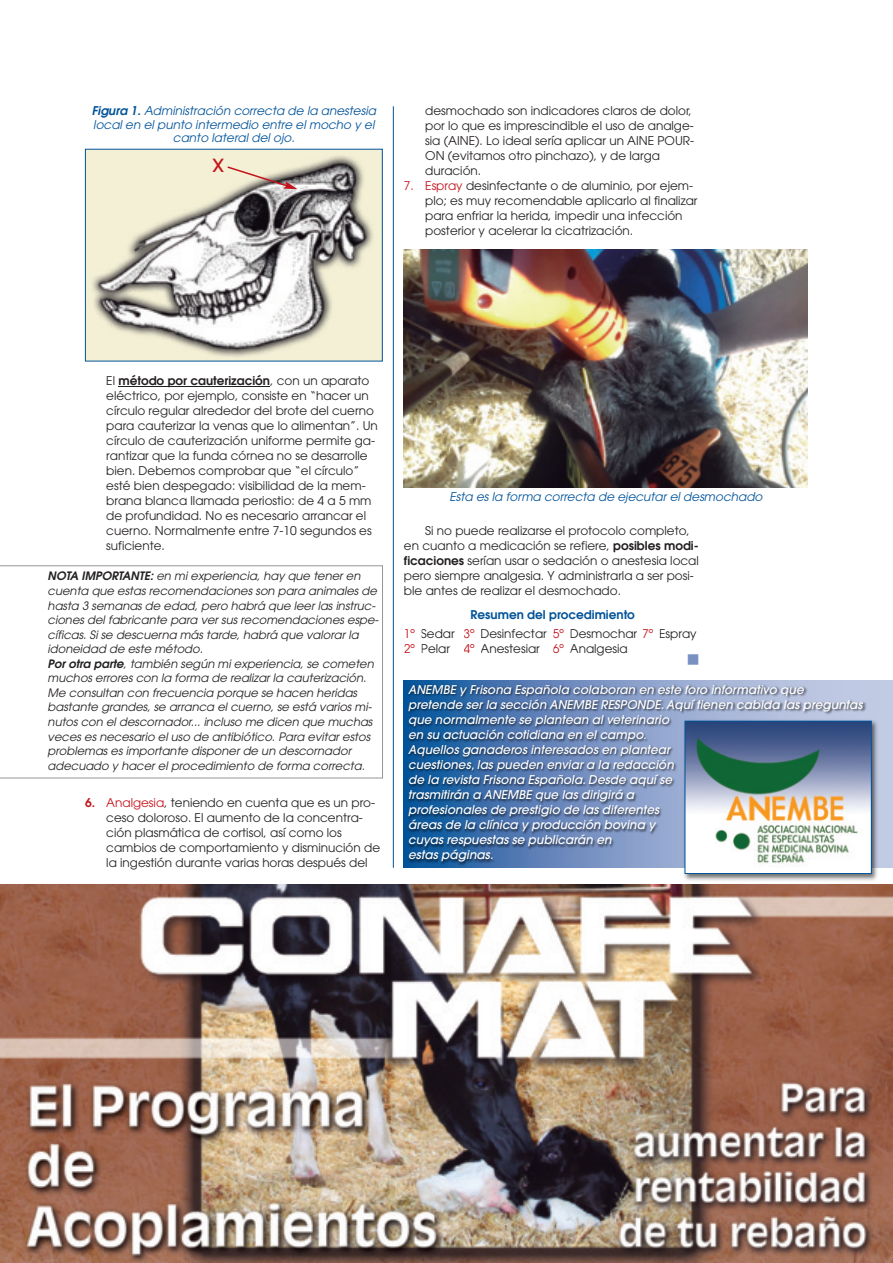
<style>
.page{position:relative;width:893px;height:1263px;background:#fff}
.page>*{position:absolute;margin:0;border:0;box-sizing:border-box;transform-origin:0 0}
.t1{font:500 18px "Avant Garde";color:#c4121a}
.t2{font:18px "Wingdings";color:#7891c2}
.t3{font:12px/15px "Avant Garde";color:#231f20}
.t4{font:italic 500 12px/15px "Avant Garde";color:#fff}
.t5{font:italic 12px/13.5px "Avant Garde";color:#015399;text-align:center}
.t6{font:600 12px "Avant Garde";color:#015399}
.t7{font:italic 11.55px/14.5px "Avant Garde";color:#231f20}
.s1{font-weight:600}
.s2{color:#c4121a}
.s3{font-weight:600;color:#c4121a}
</style>
<div class="page">
<hr style="left:393px;top:106px;width:1px;height:762px;background:#015399">
<div style="left:404px;top:680px;width:489px;height:187px;background:#c1cbe3"></div>
<img style="left:403px;top:680px;width:463px;height:36px">
<img style="left:684px;top:716px;width:199px;height:165px">
<img style="left:694px;top:723px;width:176px;height:149px">
<div style="left:685px;top:721px;width:187px;height:153px;border:1px solid #015399"></div>
<img style="left:87px;top:151px;width:294px;height:208px">
<div style="left:85px;top:149px;width:298px;height:212px;border:1px solid #015399"></div>
<hr style="left:118px;top:387px;width:152px;height:1px;background:#231f20">
<svg style="left:226px;top:165px;width:72px;height:24px;background:#cebead"></svg>
<img style="left:404px;top:249px;width:404px;height:239px">
<img style="left:403px;top:709px;width:291px;height:164px">
<img style="left:0;top:884px;width:893px;height:379px">
<svg style="left:0;top:566px;width:383px;height:212px"></svg>
<p class="t5" style="left:92px;top:105px;width:286px"><span class="s1">Figura 1.</span> Administración correcta de la anestesia local en el punto intermedio entre el mocho y el canto lateral del ojo.</p>
<h1 class="t1" style="left:213px;top:159px;width:13px">X</h1>
<p class="t3" style="left:425px;top:104px;width:270px">desmochado son indicadores claros de dolor, por lo que es imprescindible el uso de analge&shy;sia (AINE). Lo ideal sería aplicar un AINE POUR-ON (evitamos otro pinchazo), y de larga duración.</p>
<p class="t3" style="left:425px;top:179px;width:274px;text-indent:-21px"><span class="s2">7. Espray</span> desinfectante o de aluminio, por ejem&shy;plo; es muy recomendable aplicarlo al finalizar para enfriar la herida, impedir una infección posterior y acelerar la cicatrización.</p>
<p class="t3" style="left:106px;top:374px;width:273px">El <span class="s1">método por cauterización</span>, con un aparato eléctrico, por ejemplo, consiste en “hacer un círculo regular alrededor del brote del cuerno para cauterizar la venas que lo alimentan”. Un círculo de cauterización uniforme permite ga&shy;rantizar que la funda córnea no se desarrolle bien. Debemos comprobar que “el círculo” esté bien despegado: visibilidad de la mem&shy;brana blanca llamada periostio: de 4 a 5 mm de profundidad. No es necesario arrancar el cuerno. Normalmente entre 7-10 segundos es suficiente.</p>
<p class="t7" style="left:48px;top:570px;width:332px"><span class="s1">NOTA IMPORTANTE:</span> en mi experiencia, hay que tener en cuenta que estas recomendaciones son para animales de hasta 3 semanas de edad, pero habrá que leer las instruc&shy;ciones del fabricante para ver sus recomendaciones espe&shy;cíficas. Si se descuerna más tarde, habrá que valorar la idoneidad de este método.<br><span class="s1">Por otra parte</span>, también según mi experiencia, se cometen muchos errores con la forma de realizar la cauterización.<br>Me consultan con frecuencia porque se hacen heridas bastante grandes, se arranca el cuerno, se está varios mi&shy;nutos con el descornador... incluso me dicen que muchas veces es necesario el uso de antibiótico. Para evitar estos problemas es importante disponer de un descornador adecuado y hacer el procedimiento de forma correcta.</p>
<p class="t3" style="left:106px;top:796px;width:275px;text-indent:-21px"><span class="s3">6.</span> <span class="s2">Analgesia</span>, teniendo en cuenta que es un pro&shy;ceso doloroso. El aumento de la concentra&shy;ción plasmática de cortisol, así como los cambios de comportamiento y disminución de la ingestión durante varias horas después del</p>
<p class="t5" style="left:449px;top:491px;width:314px">Esta es la forma correcta de ejecutar el desmochado</p>
<p class="t3" style="left:404px;top:524px;width:296px;text-indent:21px">Si no puede realizarse el protocolo completo, en cuanto a medicación se refiere, <span class="s1">posibles modi&shy;ficaciones</span> serían usar o sedación o anestesia local pero siempre analgesia. Y administrarla a ser posi&shy;ble antes de realizar el desmochado.</p>
<p class="t6" style="left:471px;top:610px;width:166px">Resumen del procedimiento</p>
<p class="t3" style="left:404px;top:627px;width:294px"><span class="s2">1º</span> Sedar <span class="s2">3º</span> Desinfectar <span class="s2">5º</span> Desmochar <span class="s2">7º</span> Espray<br><span class="s2">2º</span> Pelar <span class="s2">4º</span> Anestesiar <span class="s2">6º</span> Analgesia</p>
<h1 class="t2" style="left:686px;top:649px;width:15px">■</h1>
<p class="t4" style="left:408px;top:683px;width:456px">ANEMBE y Frisona Española colaboran en este foro informativo que<br>pretende ser la sección ANEMBE RESPONDE. Aquí tienen cabida las preguntas</p>
<p class="t4" style="left:408px;top:713px;width:267px">que normalmente se plantean al veterinario en su actuación cotidiana en el campo.<br>Aquellos ganaderos interesados en plantear cuestiones, las pueden enviar a la redacción de la revista Frisona Española. Desde aquí se trasmitirán a ANEMBE que las dirigirá a profesionales de prestigio de las diferentes áreas de la clínica y producción bovina y cuyas respuestas se publicarán en<br>estas páginas.</p>
</div>
